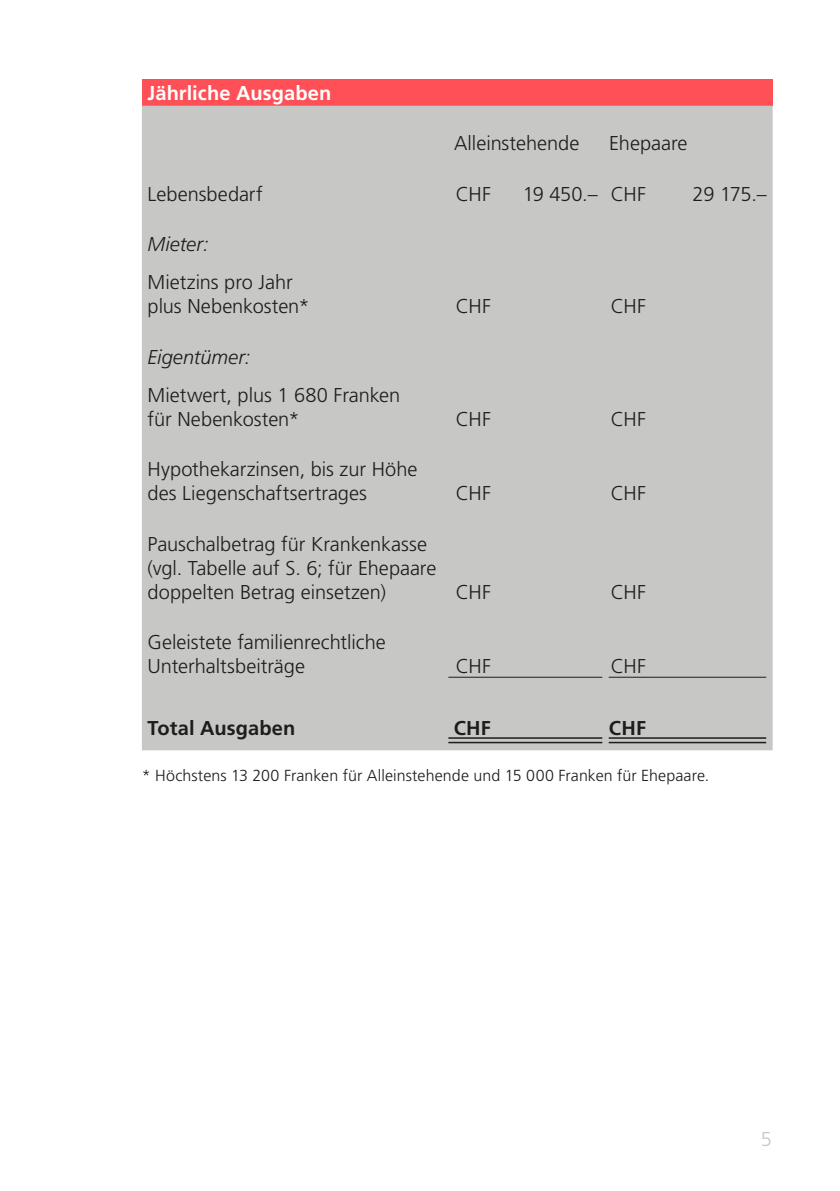
<style>
.page{position:relative;width:840px;height:1191px;background:#fff}
.page>*{position:absolute;margin:0;border:0;box-sizing:border-box;transform-origin:0 0}
.Grundtext{font:300 20px/24px "Frutiger LT Std";color:#1d1d1b}
.Grundtext-2{font:700 20px "Frutiger LT Std";letter-spacing:.005em;color:#1d1d1b}
.Grundtext-3{font:italic 300 20px "Frutiger LT Std";color:#1d1d1b}
.Tabellen_Text_Weiss{font:700 20px "Frutiger LT Std";letter-spacing:.005em;color:#fff}
.t1{font:300 20px "Frutiger LT Std";color:#c7c7c6}
.Grundtext-4{font:300 16px "Frutiger LT Std";letter-spacing:.005em;color:#1d1d1b}
</style>
<div class="page">
<div style="left:142px;top:79px;width:630px;height:27px;background:#ff5057"></div>
<div style="left:142px;top:106px;width:630px;height:644px;background:#c7c7c6"></div>
<hr style="left:448px;top:676px;width:154px;height:1px;background:#1d1d1b">
<hr style="left:608px;top:676px;width:157px;height:1px;background:#1d1d1b">
<hr style="left:448px;top:737px;width:154px;height:2px;background:#1d1d1b">
<hr style="left:448px;top:742px;width:154px;height:1px;background:#1d1d1b">
<hr style="left:608px;top:742px;width:157px;height:1px;background:#1d1d1b">
<hr style="left:608px;top:737px;width:157px;height:2px;background:#1d1d1b">
<p class="Tabellen_Text_Weiss" style="left:147px;top:81px;width:185px">Jährliche Ausgaben</p>
<p class="Grundtext" style="left:454px;top:132px;width:127px">Alleinstehende</p>
<p class="Grundtext" style="left:609px;top:132px;width:80px">Ehepaare</p>
<p class="Grundtext" style="left:147px;top:182px;width:117px">Lebensbedarf</p>
<p class="Grundtext" style="left:455px;top:182px;width:37px">CHF</p>
<p class="Grundtext" style="left:522px;top:182px;width:77px">19 450.–</p>
<p class="Grundtext" style="left:610px;top:182px;width:37px">CHF</p>
<p class="Grundtext" style="left:692px;top:182px;width:76px">29 175.–</p>
<p class="Grundtext-3" style="left:147px;top:233px;width:62px">Mieter:</p>
<p class="Grundtext" style="left:147px;top:271px;width:163px">Mietzins pro Jahr plus Nebenkosten*</p>
<p class="Grundtext" style="left:455px;top:295px;width:37px">CHF</p>
<p class="Grundtext" style="left:610px;top:295px;width:37px">CHF</p>
<p class="Grundtext-3" style="left:147px;top:345px;width:104px">Eigentümer:</p>
<p class="Grundtext" style="left:147px;top:383px;width:254px">Mietwert, plus 1 680 Franken für Nebenkosten*</p>
<p class="Grundtext" style="left:147px;top:457px;width:271px">Hypothekarzinsen, bis zur Höhe des Liegenschaftsertrages</p>
<p class="Grundtext" style="left:147px;top:532px;width:290px">Pauschalbetrag für Krankenkasse (vgl. Tabelle auf S. 6; für Ehepaare doppelten Betrag einsetzen)</p>
<p class="Grundtext" style="left:147px;top:630px;width:240px">Geleistete familienrechtliche<br>Unterhaltsbeiträge</p>
<p class="Grundtext" style="left:455px;top:407px;width:37px">CHF</p>
<p class="Grundtext" style="left:610px;top:407px;width:37px">CHF</p>
<p class="Grundtext" style="left:455px;top:481px;width:37px">CHF</p>
<p class="Grundtext" style="left:610px;top:481px;width:37px">CHF</p>
<p class="Grundtext" style="left:455px;top:580px;width:37px">CHF</p>
<p class="Grundtext" style="left:610px;top:580px;width:37px">CHF</p>
<p class="Grundtext" style="left:455px;top:654px;width:37px">CHF</p>
<p class="Grundtext" style="left:610px;top:654px;width:37px">CHF</p>
<p class="Grundtext-2" style="left:147px;top:716px;width:149px">Total Ausgaben</p>
<p class="Grundtext-2" style="left:453px;top:716px;width:39px">CHF</p>
<p class="Grundtext-2" style="left:608px;top:716px;width:39px">CHF</p>
<p class="Grundtext-4" style="left:142px;top:766px;width:568px">* Höchstens 13 200 Franken für Alleinstehende und 15 000 Franken für Ehepaare.</p>
<p class="t1" style="left:760px;top:1127px;width:13px">5</p>
</div>
